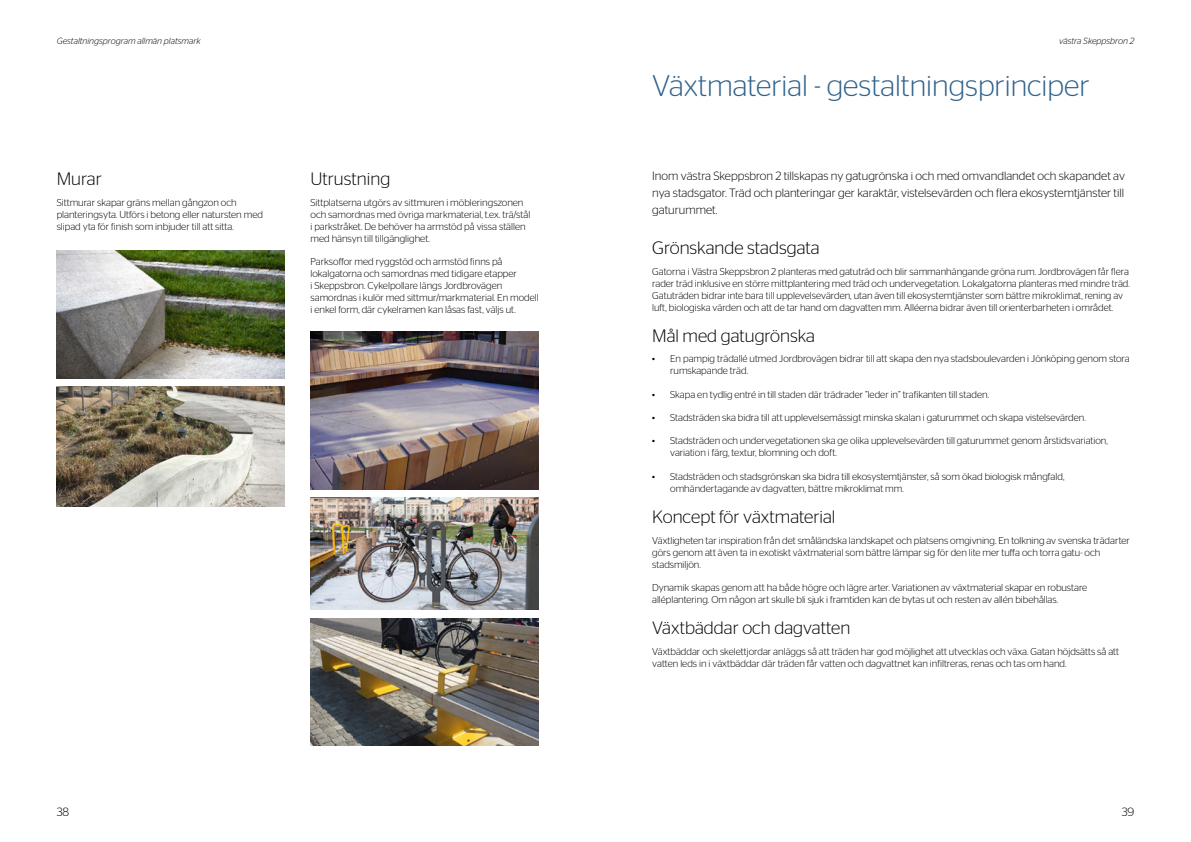
<style>
.page{position:relative;width:1191px;height:842px;background:#fff}
.page>*{position:absolute;margin:0;border:0;box-sizing:border-box;transform-origin:0 0}
.t1{font:300 30px "Stag Sans Round";color:#2f628b}
.t2{font:300 18px "Stag Sans Round";color:#000}
.t3{font:300 12px/17px "Stag Sans Round";color:#000;text-align:justify}
.t4{font:300 10px/12px "Stag Sans Round";color:#000}
.t5{font:italic 300 9px "Stag Sans Round";color:#000}
</style>
<div class="page">
<img style="left:57px;top:251px;width:228px;height:127px">
<img style="left:57px;top:387px;width:228px;height:119px">
<img style="left:310px;top:332px;width:229px;height:157px">
<img style="left:310px;top:497px;width:229px;height:112px">
<img style="left:310px;top:618px;width:229px;height:128px">
<p class="t5" style="left:57px;top:35px;width:145px">Gestaltningsprogram allmän platsmark</p>
<p class="t5" style="left:1059px;top:35px;width:77px">västra Skeppsbron 2</p>
<h2 class="t2" style="left:57px;top:169px;width:47px">Murar</h2>
<p class="t4" style="left:57px;top:196px;width:208px">Sittmurar skapar gräns mellan gångzon och planteringsyta. Utförs i betong eller natursten med slipad yta för finish som inbjuder till att sitta.</p>
<h2 class="t2" style="left:310px;top:169px;width:81px">Utrustning</h2>
<p class="t4" style="left:310px;top:196px;width:221px">Sittplatserna utgörs av sittmuren i möbleringszonen och samordnas med övriga markmaterial, t.ex. trä/stål i parkstråket. De behöver ha armstöd på vissa ställen med hänsyn till tillgänglighet.</p>
<p class="t4" style="left:310px;top:255px;width:230px">Parksoffor med ryggstöd och armstöd finns på lokalgatorna och samordnas med tidigare etapper<br>i Skeppsbron. Cykelpollare längs Jordbrovägen samordnas i kulör med sittmur/markmaterial. En modell i enkel form, där cykelramen kan låsas fast, väljs ut.</p>
<h1 class="t1" style="left:652px;top:69px;width:439px">Växtmaterial - gestaltningsprinciper</h1>
<p class="t3" style="left:652px;top:167px;width:474px">Inom västra Skeppsbron 2 tillskapas ny gatugrönska i och med omvandlandet och skapandet av nya stadsgator. Träd och planteringar ger karaktär, vistelsevärden och flera ekosystemtjänster till gaturummet.</p>
<h2 class="t2" style="left:652px;top:238px;width:169px">Grönskande stadsgata</h2>
<p class="t4" style="left:652px;top:265px;width:479px">Gatorna i Västra Skeppsbron 2 planteras med gatuträd och blir sammanhängande gröna rum. Jordbrovägen får flera rader träd inklusive en större mittplantering med träd och undervegetation. Lokalgatorna planteras med mindre träd.<br>Gatuträden bidrar inte bara till upplevelsevärden, utan även till ekosystemtjänster som bättre mikroklimat, rening av luft, biologiska värden och att de tar hand om dagvatten mm. Alléerna bidrar även till orienterbarheten i området.</p>
<h2 class="t2" style="left:652px;top:326px;width:164px">Mål med gatugrönska</h2>
<p class="t4" style="left:670px;top:353px;width:461px;text-indent:-18px">• En pampig trädallé utmed Jordbrovägen bidrar till att skapa den nya stadsboulevarden i Jönköping genom stora rumskapande träd.</p>
<p class="t4" style="left:652px;top:388px;width:338px">• Skapa en tydlig entré in till staden där trädrader ”leder in” trafikanten till staden.</p>
<p class="t4" style="left:652px;top:411px;width:435px">• Stadsträden ska bidra till att upplevelsemässigt minska skalan i gaturummet och skapa vistelsevärden.</p>
<p class="t4" style="left:670px;top:435px;width:439px;text-indent:-18px">• Stadsträden och undervegetationen ska ge olika upplevelsevärden till gaturummet genom årstidsvariation, variation i färg, textur, blomning och doft.</p>
<p class="t4" style="left:670px;top:470px;width:396px;text-indent:-18px">• Stadsträden och stadsgrönskan ska bidra till ekosystemtjänster, så som ökad biologisk mångfald, omhändertagande av dagvatten, bättre mikroklimat mm.</p>
<h2 class="t2" style="left:652px;top:507px;width:185px">Koncept för växtmaterial</h2>
<p class="t4" style="left:652px;top:534px;width:479px">Växtligheten tar inspiration från det småländska landskapet och platsens omgivning. En tolkning av svenska trädarter görs genom att även ta in exotiskt växtmaterial som bättre lämpar sig för den lite mer tuffa och torra gatu- och stadsmiljön.</p>
<p class="t4" style="left:652px;top:581px;width:436px">Dynamik skapas genom att ha både högre och lägre arter. Variationen av växtmaterial skapar en robustare alléplantering. Om någon art skulle bli sjuk i framtiden kan de bytas ut och resten av allén bibehållas.</p>
<h2 class="t2" style="left:652px;top:618px;width:199px">Växtbäddar och dagvatten</h2>
<p class="t4" style="left:652px;top:645px;width:468px">Växtbäddar och skelettjordar anläggs så att träden har god möjlighet att utvecklas och växa. Gatan höjdsätts så att vatten leds in i växtbäddar där träden får vatten och dagvattnet kan infiltreras, renas och tas om hand.</p>
<p class="t3" style="left:57px;top:803px;width:14px">38</p>
<p class="t3" style="left:1121px;top:803px;width:14px">39</p>
</div>
